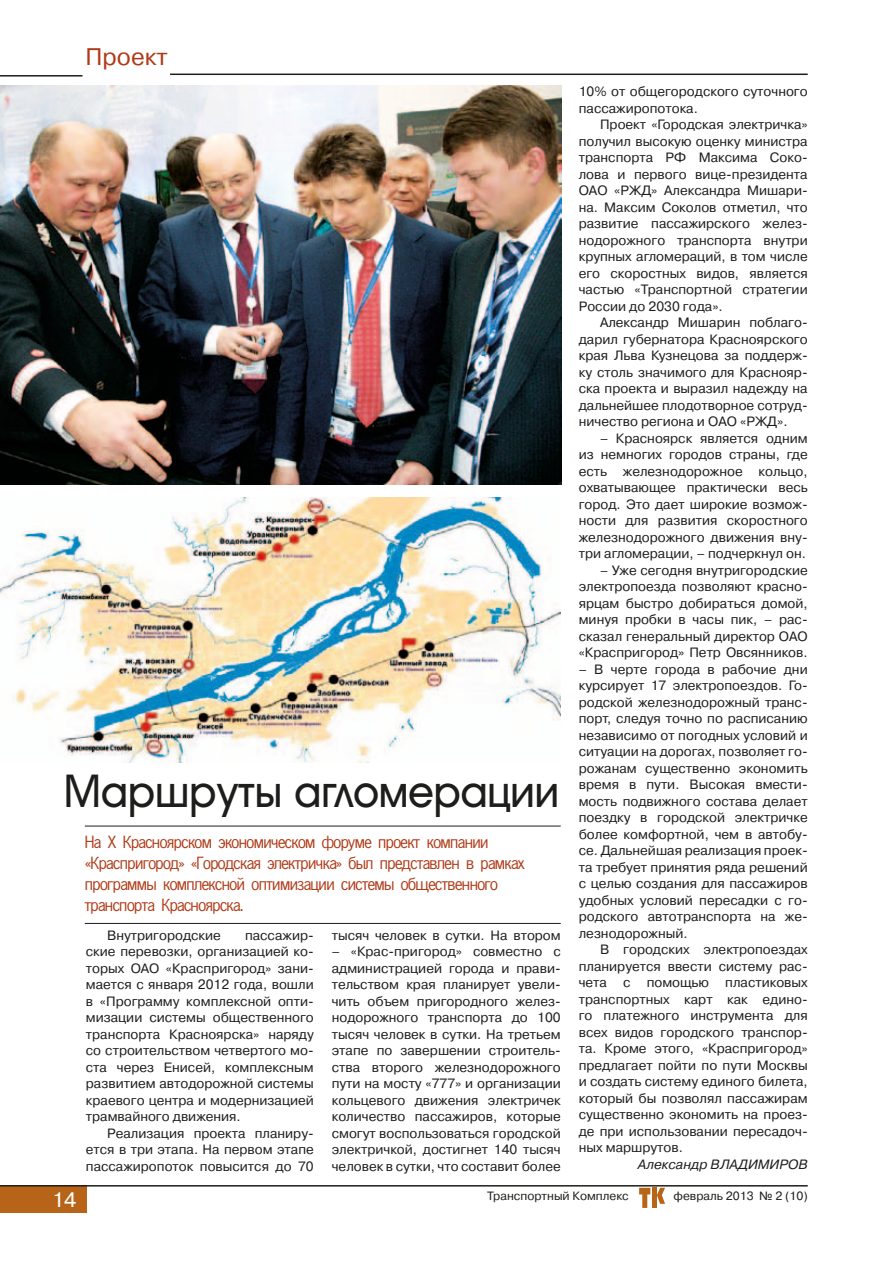
<style>
.page{position:relative;width:893px;height:1263px;background:#fff}
.page>*{position:absolute;margin:0;border:0;box-sizing:border-box;transform-origin:0 0}
.t1{font:45px "zn Avante Bs";color:#1d1d1b}
.t2{font:24px "zn Pragmatica";color:#af3a18}
.t3{font:21px "zn Pragmatica";color:#fff}
.t4{font:18px/21px "zn News Gothic";letter-spacing:-.03em;color:#af3a18}
.t5{font:13.5px/16.5px "zn Pragmatica";color:#1d1d1b;text-align:justify}
.t6{font:italic 13.5px "zn Pragmatica";color:#1d1d1b}
.t7{font:12px "zn Pragmatica";color:#1d1d1b}
</style>
<div class="page">
<hr style="left:170px;top:74px;width:638px;height:1px;background:#1d1d1b">
<hr style="left:0;top:75px;width:82px;height:2px;background:#1d1d1b">
<div style="left:0;top:1186px;width:86px;height:27px;background:#b76418"></div>
<hr style="left:0;top:1185px;width:808px;height:1px;background:#1d1d1b">
<svg style="left:639px;top:1188px;width:11px;height:20px"></svg>
<hr style="left:652px;top:1188px;width:4px;height:20px;background:#b76418">
<svg style="left:657px;top:1188px;width:8px;height:16px"></svg>
<img style="left:0;top:497px;width:561px;height:265px">
<hr style="left:85px;top:826px;width:476px;height:1px;background:#1d1d1b">
<hr style="left:85px;top:923px;width:476px;height:1px;background:#1d1d1b">
<img style="left:0;top:85px;width:561px;height:400px">
<h2 class="t2" style="left:86px;top:44px;width:84px">Проект</h2>
<h1 class="t1" style="left:64px;top:765px;width:496px">Маршруты агломерации</h1>
<h3 class="t4" style="left:85px;top:831px;width:442px">На X Красноярском экономическом форуме проект компании «Краспригород» «Городская электричка» был представлен в рамках программы комплексной оптимизации системы общественного транспорта Красноярска.</h3>
<p class="t5" style="left:107px;top:927px;width:115px">Внутригородские</p>
<p class="t5" style="left:86px;top:927px;width:229px;text-indent:159px">пассажир&shy;ские перевозки, организацией ко&shy;торых ОАО «Краспригород» зани&shy;мается с января 2012 года, вошли в «Программу комплексной опти&shy;мизации системы общественного транспорта Красноярска» наряду со строительством четвертого мо&shy;ста через Енисей, комплексным развитием автодорожной системы краевого центра и модернизацией трамвайного движения.</p>
<p class="t5" style="left:86px;top:1125px;width:229px;text-indent:21px">Реализация проекта планиру&shy;ется в три этапа. На первом этапе пассажиропоток повысится до 70</p>
<p class="t5" style="left:332px;top:927px;width:230px">тысяч человек в сутки. На втором</p>
<p class="t5" style="left:332px;top:943px;width:230px">– «Крас-пригород» совместно с администрацией города и прави&shy;тельством края планирует увели&shy;чить объем пригородного желез&shy;нодорожного транспорта до 100 тысяч человек в сутки. На третьем этапе по завершении строитель&shy;ства второго железнодорожного пути на мосту «777» и организации кольцевого движения электричек количество пассажиров, которые смогут воспользоваться городской электричкой, достигнет 140 тысяч человек в сутки, что составит более</p>
<p class="t5" style="left:579px;top:83px;width:230px">10% от общегородского суточного пассажиропотока.</p>
<p class="t5" style="left:579px;top:116px;width:230px;text-indent:21px">Проект «Городская электричка» получил высокую оценку министра транспорта РФ Максима Соко&shy;лова и первого вице-президента ОАО «РЖД» Александра Мишари&shy;на. Максим Соколов отметил, что развитие пассажирского желез&shy;нодорожного транспорта внутри крупных агломераций, в том числе его скоростных видов, является частью «Транспортной стратегии России до 2030 года».</p>
<p class="t5" style="left:579px;top:314px;width:230px;text-indent:21px">Александр Мишарин поблаго&shy;дарил губернатора Красноярского края Льва Кузнецова за поддерж&shy;ку столь значимого для Краснояр&shy;ска проекта и выразил надежду на дальнейшее плодотворное сотруд&shy;ничество региона и ОАО «РЖД».</p>
<p class="t5" style="left:579px;top:430px;width:230px;text-indent:21px">– Красноярск является одним из немногих городов страны, где есть железнодорожное кольцо, охватывающее практически весь город. Это дает широкие возмож&shy;ности для развития скоростного железнодорожного движения вну&shy;три агломерации, – подчеркнул он.</p>
<p class="t5" style="left:579px;top:562px;width:230px;text-indent:21px">– Уже сегодня внутригородские электропоезда позволяют красно&shy;ярцам быстро добираться домой, минуя пробки в часы пик, – рас&shy;сказал генеральный директор ОАО «Краспригород» Петр Овсянников.</p>
<p class="t5" style="left:579px;top:661px;width:230px">– В черте города в рабочие дни курсирует 17 электропоездов. Го&shy;родской железнодорожный транс&shy;порт, следуя точно по расписанию независимо от погодных условий и ситуации на дорогах, позволяет го&shy;рожанам существенно экономить время в пути. Высокая вмести&shy;мость подвижного состава делает поездку в городской электричке более комфортной, чем в автобу&shy;се. Дальнейшая реализация проек&shy;та требует принятия ряда решений с целью создания для пассажиров удобных условий пересадки с го&shy;родского автотранспорта на же&shy;лезнодорожный.</p>
<p class="t5" style="left:579px;top:941px;width:230px;text-indent:21px">В городских электропоездах планируется ввести систему рас&shy;чета с помощью пластиковых транспортных карт как едино&shy;го платежного инструмента для всех видов городского транспор&shy;та. Кроме этого, «Краспригород» предлагает пойти по пути Москвы и создать систему единого билета, который бы позволял пассажирам существенно экономить на проез&shy;де при использовании пересадоч&shy;ных маршрутов.</p>
<p class="t6" style="left:638px;top:1157px;width:171px">Александр ВЛАДИМИРОВ</p>
<h3 class="t3" style="left:52px;top:1189px;width:26px">14</h3>
<p class="t7" style="left:487px;top:1190px;width:143px">Транспортный Комплекс</p>
<p class="t7" style="left:673px;top:1190px;width:136px">февраль 2013 № 2 (10)</p>
</div>
